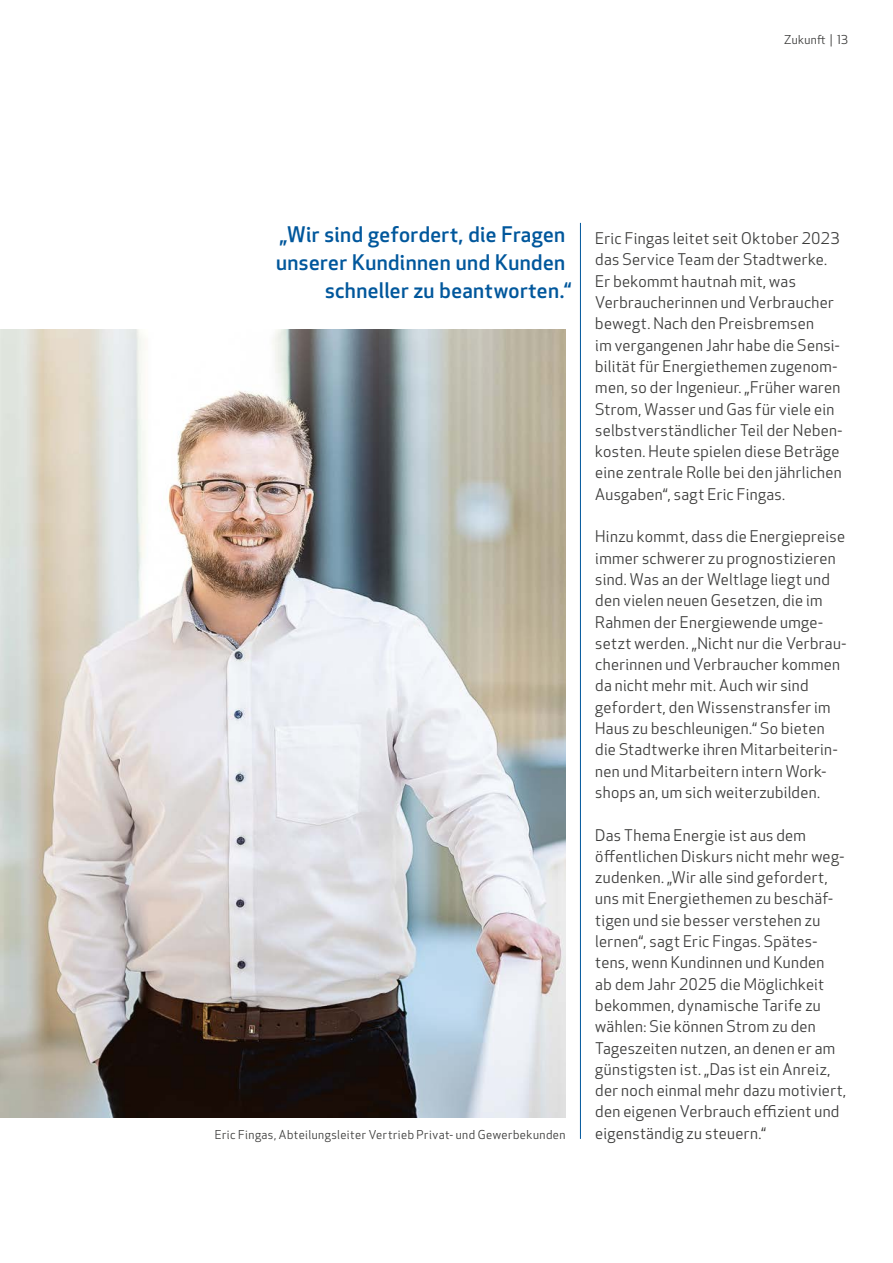
<style>
.page{position:relative;width:893px;height:1263px;background:#fff}
.page>*{position:absolute;margin:0;border:0;box-sizing:border-box;transform-origin:0 0}
.t1{font:500 21px "Apex New";letter-spacing:.02em;color:#00579c}
.t2{font:15.75px/21.3px "Apex New";letter-spacing:.02em;color:#3b3b3a}
.t3{font:12px "Apex New";letter-spacing:.04em;color:#3b3b3a}
</style>
<div class="page">
<img style="left:0;top:329px;width:566px;height:788px">
<hr style="left:580px;top:223px;width:1px;height:916px;background:#00579c">
<p class="t3" style="left:784px;top:32px;width:65px">Zukunft | 13</p>
<h1 class="t1" style="left:280px;top:221px;width:287px">„Wir sind gefordert, die Fragen</h1>
<h1 class="t1" style="left:276px;top:248px;width:291px">unserer Kundinnen und Kunden</h1>
<h1 class="t1" style="left:325px;top:276px;width:248px">schneller zu beantworten.“</h1>
<p class="t3" style="left:215px;top:1127px;width:352px">Eric Fingas, Abteilungsleiter Vertrieb Privat- und Gewerbekunden</p>
<p class="t2" style="left:595px;top:228px;width:249px">Eric Fingas leitet seit Oktober 2023 das Service Team der Stadtwerke.<br>Er bekommt hautnah mit, was Verbraucherinnen und Verbraucher bewegt. Nach den Preisbremsen<br>im vergangenen Jahr habe die Sensi&shy;bilität für Energiethemen zugenom&shy;men, so der Ingenieur. „Früher waren Strom, Wasser und Gas für viele ein selbstverständlicher Teil der Neben&shy;kosten. Heute spielen diese Beträge eine zentrale Rolle bei den jährlichen Ausgaben“, sagt Eric Fingas.</p>
<p class="t2" style="left:595px;top:526px;width:252px">Hinzu kommt, dass die Energiepreise immer schwerer zu prognostizieren sind. Was an der Weltlage liegt und den vielen neuen Gesetzen, die im Rahmen der Energiewende umge&shy;setzt werden. „Nicht nur die Verbrau&shy;cherinnen und Verbraucher kommen da nicht mehr mit. Auch wir sind gefordert, den Wissenstransfer im Haus zu beschleunigen.“ So bieten die Stadtwerke ihren Mitarbeiterin&shy;nen und Mitarbeitern intern Work&shy;shops an, um sich weiterzubilden.</p>
<p class="t2" style="left:595px;top:824px;width:252px">Das Thema Energie ist aus dem öffentlichen Diskurs nicht mehr weg&shy;zudenken. „Wir alle sind gefordert, uns mit Energiethemen zu beschäf&shy;tigen und sie besser verstehen zu lernen“, sagt Eric Fingas. Spätes&shy;tens, wenn Kundinnen und Kunden<br>ab dem Jahr 2025 die Möglichkeit bekommen, dynamische Tarife zu wählen: Sie können Strom zu den Tageszeiten nutzen, an denen er am günstigsten ist. „Das ist ein Anreiz, der noch einmal mehr dazu motiviert, den eigenen Verbrauch effizient und eigenständig zu steuern.“</p>
</div>
